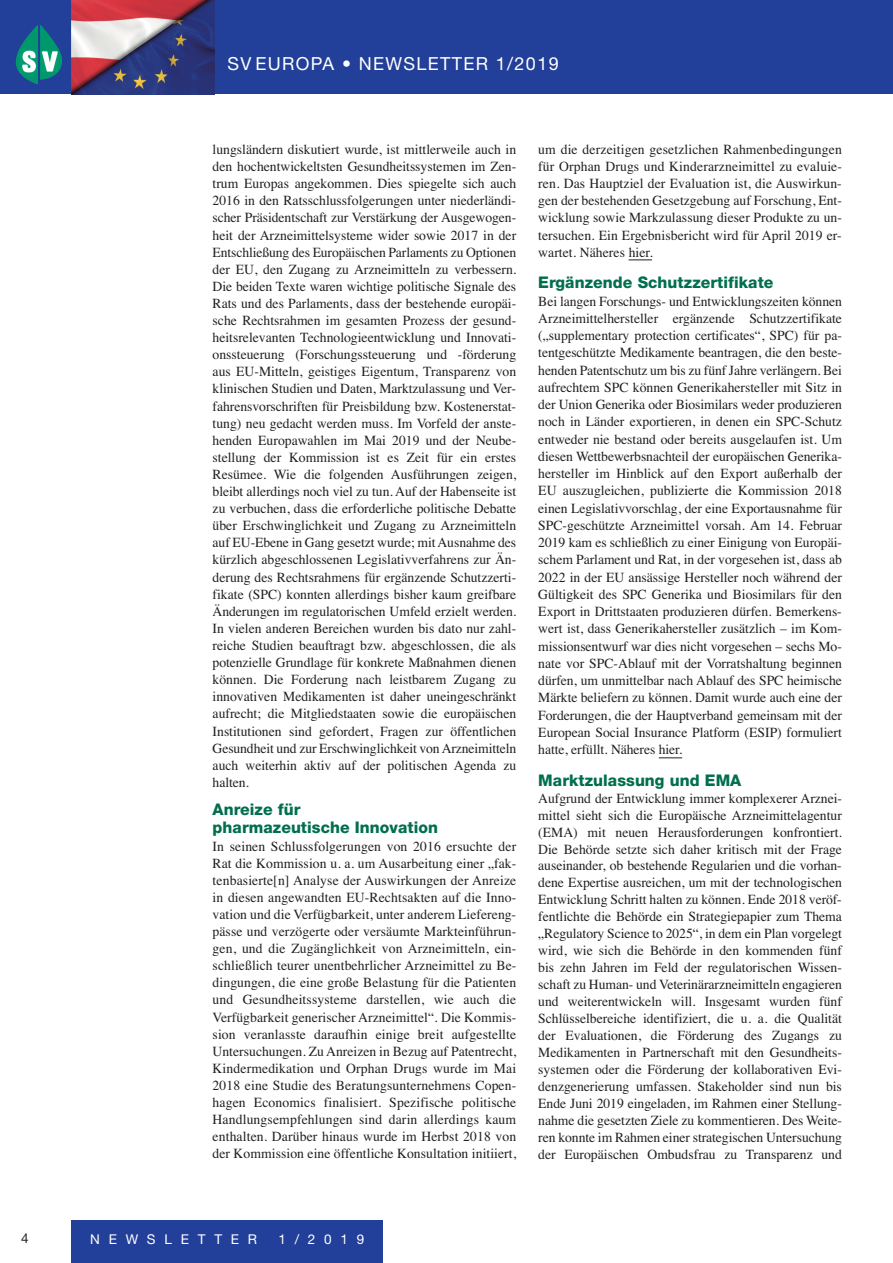
<style>
.page{position:relative;width:893px;height:1263px;background:#fff}
.page>*{position:absolute;margin:0;border:0;box-sizing:border-box;transform-origin:0 0}
.t1{font:18px "Helvetica Neue LT Std";letter-spacing:.075em;color:#fff}
.t2{font:800 16.05px/18px "Helvetica Neue";letter-spacing:.005em;color:#016f4e}
.t3{font:13.95px/17.1px "Times";color:#231f20;text-align:justify}
.t4{font:13.5px "Helvetica Neue LT Std";letter-spacing:.65em;color:#fff}
.t5{font:13.5px "Helvetica Neue LT Std";color:#231f20}
</style>
<div class="page">
<div style="left:71px;top:1220px;width:312px;height:43px;background:#223f99"></div>
<div style="left:0;top:0;width:893px;height:94px;background:#223f99"></div>
<img style="left:40px;top:25px;width:22px;height:55px">
<img style="left:16px;top:25px;width:22px;height:60px">
<img style="left:20px;top:50px;width:17px;height:22px">
<img style="left:42px;top:51px;width:15px;height:21px">
<img style="left:72px;top:0;width:142px;height:94px">
<svg style="left:659px;top:758px;width:23px;height:1px"></svg>
<svg style="left:629px;top:260px;width:23px;height:1px"></svg>
<p class="t1" style="left:227px;top:58px;width:333px">SV EUROPA • NEWSLETTER 1/2019</p>
<p class="t3" style="left:213px;top:141px;width:305px">lungsländern diskutiert wurde, ist mittlerweile auch in den hochentwickeltsten Gesundheitssystemen im Zen&shy;trum Europas angekommen. Dies spiegelte sich auch 2016 in den Ratsschlussfolgerungen unter niederländi&shy;scher Präsidentschaft zur Verstärkung der Ausgewogen&shy;heit der Arzneimittelsysteme wider sowie 2017 in der Entschließung des Europäischen Parlaments zu Optionen der EU, den Zugang zu Arzneimitteln zu verbessern.<br>Die beiden Texte waren wichtige politische Signale des Rats und des Parlaments, dass der bestehende europäi&shy;sche Rechtsrahmen im gesamten Prozess der gesund&shy;heitsrelevanten Technologieentwicklung und Innovati&shy;onssteuerung (Forschungssteuerung und -förderung aus EU-Mitteln, geistiges Eigentum, Transparenz von klinischen Studien und Daten, Marktzulassung und Ver&shy;fahrensvorschriften für Preisbildung bzw. Kostenerstat&shy;tung) neu gedacht werden muss. Im Vorfeld der anste&shy;henden Europawahlen im Mai 2019 und der Neube&shy;stellung der Kommission ist es Zeit für ein erstes Resümee. Wie die folgenden Ausführungen zeigen, bleibt allerdings noch viel zu tun. Auf der Habenseite ist zu verbuchen, dass die erforderliche politische Debatte über Erschwinglichkeit und Zugang zu Arzneimitteln auf EU-Ebene in Gang gesetzt wurde; mitAusnahme des kürzlich abgeschlossenen Legislativverfahrens zur Än&shy;derung des Rechtsrahmens für ergänzende Schutzzerti&shy;fikate (SPC) konnten allerdings bisher kaum greifbare Änderungen im regulatorischen Umfeld erzielt werden.<br>In vielen anderen Bereichen wurden bis dato nur zahl&shy;reiche Studien beauftragt bzw. abgeschlossen, die als potenzielle Grundlage für konkrete Maßnahmen dienen können. Die Forderung nach leistbarem Zugang zu innovativen Medikamenten ist daher uneingeschränkt aufrecht; die Mitgliedstaaten sowie die europäischen Institutionen sind gefordert, Fragen zur öffentlichen Gesundheit und zur Erschwinglichkeit vonArzneimitteln auch weiterhin aktiv auf der politischen Agenda zu halten.</p>
<p class="t2" style="left:213px;top:802px;width:227px">Anreize für pharmazeutische Innovation</p>
<p class="t3" style="left:213px;top:837px;width:305px">In seinen Schlussfolgerungen von 2016 ersuchte der Rat die Kommission u. a. um Ausarbeitung einer „fak&shy;tenbasierte[n] Analyse der Auswirkungen der Anreize in diesen angewandten EU-Rechtsakten auf die Inno&shy;vation und die Verfügbarkeit, unter anderem Liefereng&shy;pässe und verzögerte oder versäumte Markteinführun&shy;gen, und die Zugänglichkeit von Arzneimitteln, ein&shy;schließlich teurer unentbehrlicher Arzneimittel zu Be&shy;dingungen, die eine große Belastung für die Patienten und Gesundheitssysteme darstellen, wie auch die Verfügbarkeit generischer Arzneimittel“. Die Kommis&shy;sion veranlasste daraufhin einige breit aufgestellte Untersuchungen. Zu Anreizen in Bezug auf Patentrecht, Kindermedikation und Orphan Drugs wurde im Mai 2018 eine Studie des Beratungsunternehmens Copen&shy;hagen Economics finalisiert. Spezifische politische Handlungsempfehlungen sind darin allerdings kaum enthalten. Darüber hinaus wurde im Herbst 2018 von der Kommission eine öffentliche Konsultation initiiert,</p>
<p class="t3" style="left:538px;top:141px;width:305px">um die derzeitigen gesetzlichen Rahmenbedingungen für Orphan Drugs und Kinderarzneimittel zu evaluie&shy;ren. Das Hauptziel der Evaluation ist, die Auswirkun&shy;gen der bestehenden Gesetzgebung auf Forschung, Ent&shy;wicklung sowie Markzulassung dieser Produkte zu un&shy;tersuchen. Ein Ergebnisbericht wird für April 2019 er&shy;wartet. Näheres hier.</p>
<p class="t2" style="left:538px;top:275px;width:237px">Ergänzende Schutzzertifikate</p>
<p class="t3" style="left:538px;top:292px;width:305px">Bei langen Forschungs- und Entwicklungszeiten können Arzneimittelhersteller ergänzende Schutzzertifikate („supplementary protection certificates“, SPC) für pa&shy;tentgeschützte Medikamente beantragen, die den beste&shy;henden Patentschutz um bis zu fünf Jahre verlängern. Bei aufrechtem SPC können Generikahersteller mit Sitz in der Union Generika oder Biosimilars weder produzieren noch in Länder exportieren, in denen ein SPC-Schutz entweder nie bestand oder bereits ausgelaufen ist. Um diesen Wettbewerbsnachteil der europäischen Generika&shy;hersteller im Hinblick auf den Export außerhalb der EU auszugleichen, publizierte die Kommission 2018 einen Legislativvorschlag, der eine Exportausnahme für SPC-geschützte Arzneimittel vorsah. Am 14. Februar 2019 kam es schließlich zu einer Einigung von Europäi&shy;schem Parlament und Rat, in der vorgesehen ist, dass ab 2022 in der EU ansässige Hersteller noch während der Gültigkeit des SPC Generika und Biosimilars für den Export in Drittstaaten produzieren dürfen. Bemerkens&shy;wert ist, dass Generikahersteller zusätzlich – im Kom&shy;missionsentwurf war dies nicht vorgesehen – sechs Mo&shy;nate vor SPC-Ablauf mit der Vorratshaltung beginnen dürfen, um unmittelbar nach Ablauf des SPC heimische Märkte beliefern zu können. Damit wurde auch eine der Forderungen, die der Hauptverband gemeinsam mit der European Social Insurance Platform (ESIP) formuliert hatte, erfüllt. Näheres hier.</p>
<p class="t2" style="left:538px;top:772px;width:205px">Marktzulassung und EMA</p>
<p class="t3" style="left:538px;top:789px;width:305px">Aufgrund der Entwicklung immer komplexerer Arznei&shy;mittel sieht sich die Europäische Arzneimittelagentur (EMA) mit neuen Herausforderungen konfrontiert.<br>Die Behörde setzte sich daher kritisch mit der Frage auseinander, ob bestehende Regularien und die vorhan&shy;dene Expertise ausreichen, um mit der technologischen Entwicklung Schritt halten zu können. Ende 2018 veröf&shy;fentlichte die Behörde ein Strategiepapier zum Thema „Regulatory Science to 2025“, in dem ein Plan vorgelegt wird, wie sich die Behörde in den kommenden fünf bis zehn Jahren im Feld der regulatorischen Wissen&shy;schaft zu Human- und Veterinärarzneimitteln engagieren und weiterentwickeln will. Insgesamt wurden fünf Schlüsselbereiche identifiziert, die u. a. die Qualität der Evaluationen, die Förderung des Zugangs zu Medikamenten in Partnerschaft mit den Gesundheits&shy;systemen oder die Förderung der kollaborativen Evi&shy;denzgenerierung umfassen. Stakeholder sind nun bis Ende Juni 2019 eingeladen, im Rahmen einer Stellung&shy;nahme die gesetzten Ziele zu kommentieren. Des Weite&shy;ren konnte im Rahmen einer strategischen Untersuchung der Europäischen Ombudsfrau zu Transparenz und</p>
<p class="t5" style="left:21px;top:1233px;width:9px">4</p>
<p class="t4" style="left:90px;top:1234px;width:168px">NEWSLETTER</p>
<p class="t4" style="left:278px;top:1234px;width:87px">1/2019</p>
</div>
